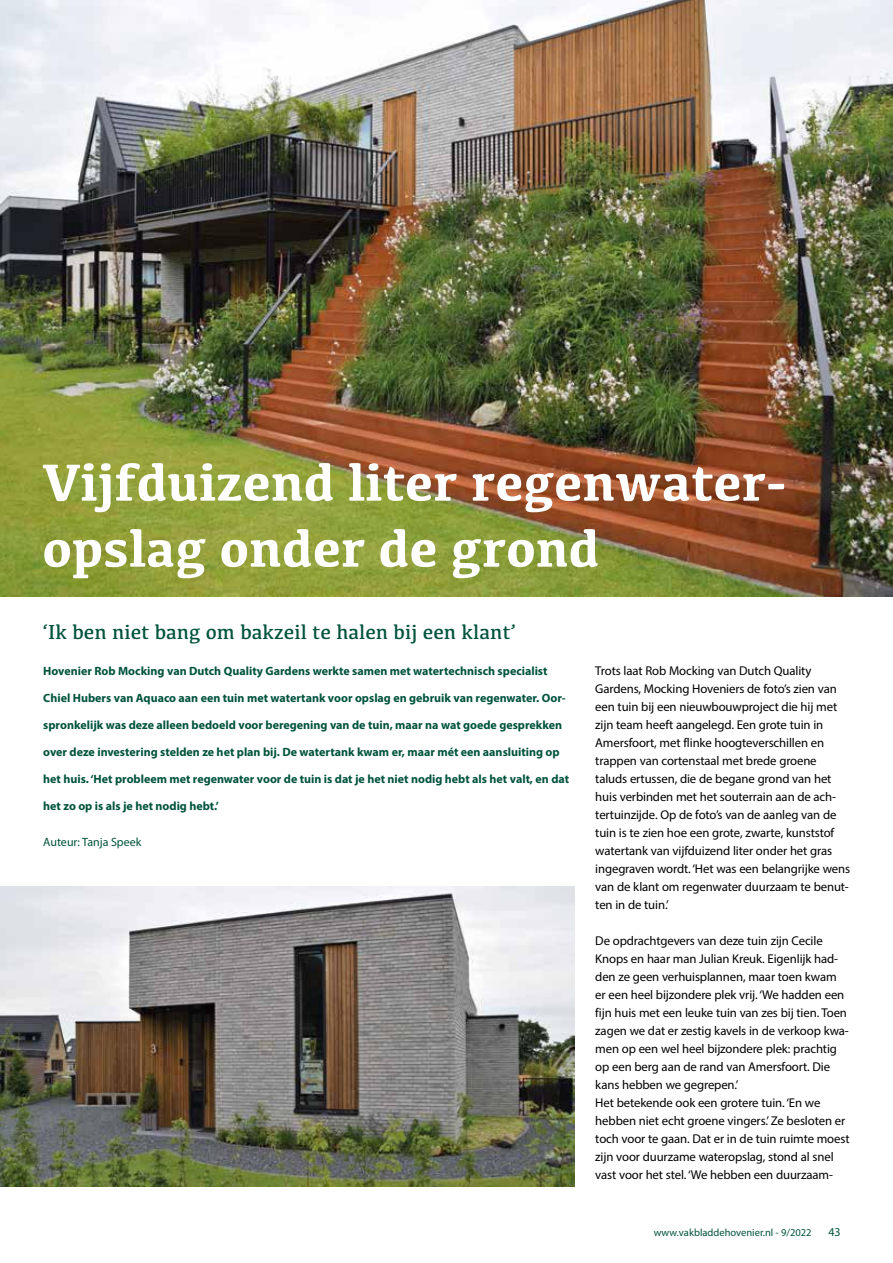
<style>
.page{position:relative;width:893px;height:1263px;background:#fff}
.page>*{position:absolute;margin:0;border:0;box-sizing:border-box;transform-origin:0 0}
.t1{font:700 54px/66px "Kefa";color:#fff}
.t2{font:21px "Kefa";color:#00533d}
.t3{font:12.75px/18px "Myriad Pro";letter-spacing:-.01em;color:#000}
.t4{font:700 12px "Myriad Pro";color:#00533d}
.t5{font:12px "Myriad Pro";color:#00533d}
.t6{font:10.5px "Myriad Pro";color:#00533d}
</style>
<div class="page">
<img style="left:0;top:0;width:893px;height:596px">
<img style="left:0;top:887px;width:574px;height:299px">
<h1 class="t1" style="left:43px;top:447px;width:745px">Vijfduizend liter regenwater&shy;opslag onder de grond</h1>
<h2 class="t2" style="left:43px;top:619px;width:475px">‘Ik ben niet bang om bakzeil te halen bij een klant’</h2>
<p class="t4" style="left:43px;top:663px;width:506px">Hovenier Rob Mocking van Dutch Quality Gardens werkte samen met watertechnisch specialist</p>
<p class="t4" style="left:43px;top:690px;width:524px">Chiel Hubers van Aquaco aan een tuin met watertank voor opslag en gebruik van regenwater. Oor-</p>
<p class="t4" style="left:43px;top:717px;width:520px">spronkelijk was deze alleen bedoeld voor beregening van de tuin, maar na wat goede gesprekken</p>
<p class="t4" style="left:43px;top:744px;width:518px">over deze investering stelden ze het plan bij. De watertank kwam er, maar mét een aansluiting op</p>
<p class="t4" style="left:43px;top:771px;width:527px">het huis. ‘Het probleem met regenwater voor de tuin is dat je het niet nodig hebt als het valt, en dat</p>
<p class="t4" style="left:43px;top:798px;width:177px">het zo op is als je het nodig hebt.’</p>
<p class="t5" style="left:43px;top:835px;width:100px">Auteur: Tanja Speek</p>
<p class="t3" style="left:595px;top:662px;width:256px">Trots laat Rob Mocking van Dutch Quality Gardens, Mocking Hoveniers de foto’s zien van een tuin bij een nieuwbouwproject die hij met zijn team heeft aangelegd. Een grote tuin in Amersfoort, met flinke hoogteverschillen en trappen van cortenstaal met brede groene taluds ertussen, die de begane grond van het huis verbinden met het souterrain aan de ach&shy;tertuinzijde. Op de foto’s van de aanleg van de tuin is te zien hoe een grote, zwarte, kunststof watertank van vijfduizend liter onder het gras ingegraven wordt. ‘Het was een belangrijke wens van de klant om regenwater duurzaam te benut&shy;ten in de tuin.’</p>
<p class="t3" style="left:595px;top:932px;width:256px">De opdrachtgevers van deze tuin zijn Cecile Knops en haar man Julian Kreuk. Eigenlijk had&shy;den ze geen verhuisplannen, maar toen kwam er een heel bijzondere plek vrij. ‘We hadden een fijn huis met een leuke tuin van zes bij tien. Toen zagen we dat er zestig kavels in de verkoop kwa&shy;men op een wel heel bijzondere plek: prachtig op een berg aan de rand van Amersfoort. Die kans hebben we gegrepen.’<br>Het betekende ook een grotere tuin. ‘En we hebben niet echt groene vingers.’ Ze besloten er toch voor te gaan. Dat er in de tuin ruimte moest zijn voor duurzame wateropslag, stond al snel vast voor het stel. ‘We hebben een duurzaam-</p>
<p class="t6" style="left:654px;top:1226px;width:159px">www.vakbladdehovenier.nl - 9/2022</p>
<p class="t5" style="left:828px;top:1224px;width:14px">43</p>
</div>
